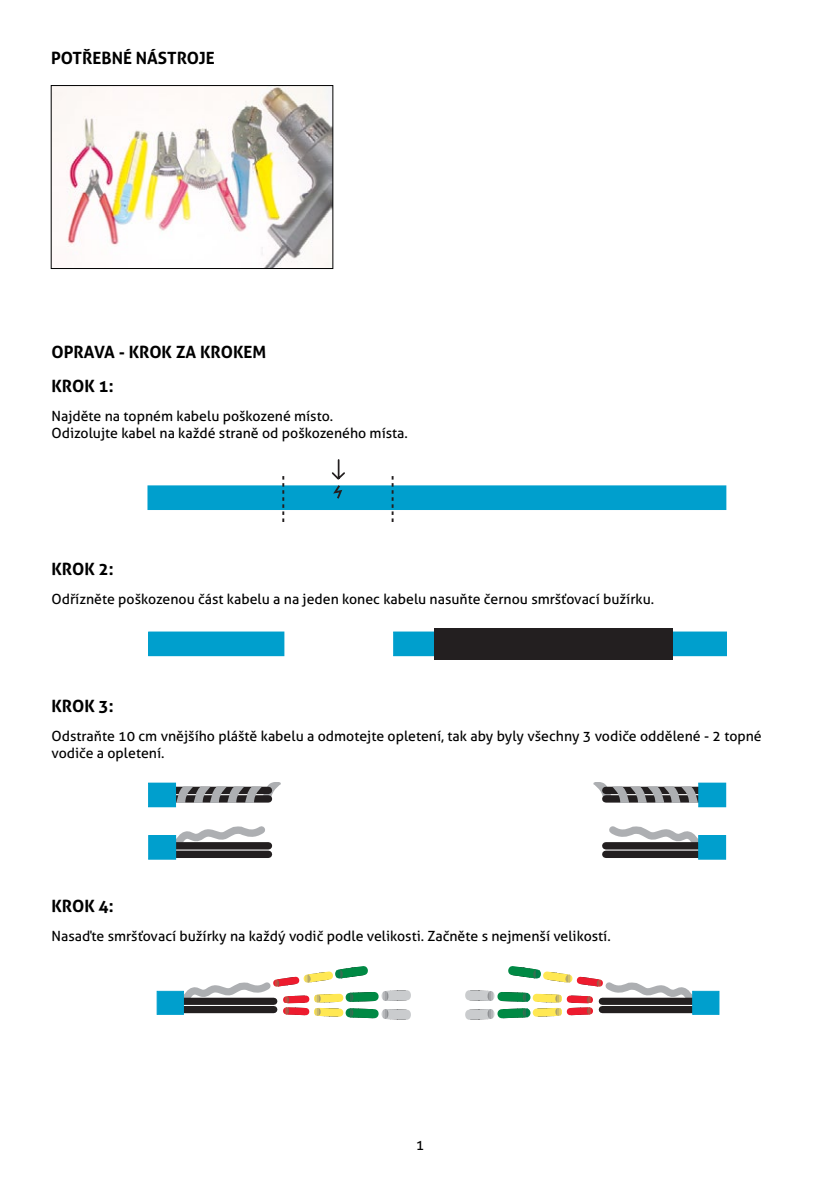
<style>
.page{position:relative;width:840px;height:1191px;background:#fff}
.page>*{position:absolute;margin:0;border:0;box-sizing:border-box;transform-origin:0 0}
.t1{font:300 condensed 19.2px "Futura";color:#231f20}
.t2{font:700 17px "Aller";color:#000}
.t3{font:700 condensed 15.8px "Futura";color:#231f20}
.t4{font:14.2px "Aller";color:#000}
.t5{font:14px/17px "Aller";color:#000}
.t6{font:700 condensed 13.2px "Futura";letter-spacing:-.01em;color:#000}
</style>
<div class="page">
<div style="left:148px;top:486px;width:577px;height:23px;background:#009fcd"></div>
<div style="left:148px;top:485px;width:577px;height:25px;border:1px solid #009fcd"></div>
<svg style="left:330px;top:459px;width:16px;height:40px"></svg>
<svg style="left:282px;top:476px;width:2px;height:46px"></svg>
<svg style="left:391px;top:476px;width:2px;height:46px"></svg>
<img style="left:51px;top:85px;width:282px;height:184px">
<div style="left:149px;top:632px;width:135px;height:23px;background:#009fcd"></div>
<div style="left:148px;top:632px;width:136px;height:24px;border:1px solid #009fcd"></div>
<div style="left:393px;top:632px;width:333px;height:23px;background:#009fcd"></div>
<div style="left:393px;top:631px;width:333px;height:25px;border:1px solid #009fcd"></div>
<div style="left:434px;top:628px;width:238px;height:31px;background:#231f20"></div>
<svg style="left:176px;top:826px;width:95px;height:27px"></svg>
<div style="left:171px;top:786px;width:97px;height:8px;background:#009fcd"></div>
<div style="left:171px;top:795px;width:97px;height:7px;background:#009fcd"></div>
<div style="left:148px;top:783px;width:27px;height:23px;background:#009fcd"></div>
<div style="left:148px;top:783px;width:27px;height:24px;border:1px solid #009fcd"></div>
<div style="left:168px;top:842px;width:100px;height:7px;background:#231f20"></div>
<div style="left:168px;top:850px;width:100px;height:8px;background:#231f20"></div>
<div style="left:148px;top:835px;width:27px;height:24px;background:#009fcd"></div>
<div style="left:148px;top:835px;width:28px;height:24px;border:1px solid #009fcd"></div>
<svg style="left:176px;top:782px;width:105px;height:21px"></svg>
<svg style="left:602px;top:826px;width:96px;height:27px"></svg>
<div style="left:605px;top:786px;width:98px;height:8px;background:#231f20"></div>
<div style="left:698px;top:783px;width:27px;height:23px;background:#009fcd"></div>
<div style="left:698px;top:783px;width:27px;height:24px;border:1px solid #009fcd"></div>
<div style="left:605px;top:842px;width:100px;height:7px;background:#231f20"></div>
<div style="left:605px;top:850px;width:100px;height:8px;background:#231f20"></div>
<div style="left:698px;top:835px;width:27px;height:24px;background:#009fcd"></div>
<div style="left:698px;top:835px;width:27px;height:24px;border:1px solid #009fcd"></div>
<svg style="left:593px;top:782px;width:104px;height:21px"></svg>
<div style="left:157px;top:991px;width:26px;height:23px;background:#009fcd;border:1px solid #009fcd"></div>
<svg style="left:175px;top:966px;width:236px;height:54px"></svg>
<div style="left:692px;top:991px;width:26px;height:23px;background:#009fcd;border:1px solid #009fcd"></div>
<svg style="left:465px;top:966px;width:235px;height:54px"></svg>
<p class="t2" style="left:51px;top:47px;width:165px">POTŘEBNÉ NÁSTROJE</p>
<p class="t6" style="left:52px;top:56px;width:84px">REQUIRED TOOLS</p>
<p class="t2" style="left:51px;top:342px;width:216px">OPRAVA - KROK ZA KROKEM</p>
<p class="t2" style="left:51px;top:375px;width:64px">KROK 1:</p>
<p class="t5" style="left:51px;top:407px;width:283px">Najděte na topném kabelu poškozené místo.</p>
<p class="t5" style="left:51px;top:424px;width:358px">Odizolujte kabel na každé straně od poškozeného místa.</p>
<p class="t3" style="left:145px;top:397px;width:44px">STEP 1:</p>
<p class="t1" style="left:145px;top:421px;width:217px">Locate fault point on the heating cable.</p>
<p class="t2" style="left:51px;top:559px;width:64px">KROK 2:</p>
<p class="t5" style="left:51px;top:590px;width:604px">Odřízněte poškozenou část kabelu a na jeden konec kabelu nasuňte černou smršťovací bužírku.</p>
<p class="t1" style="left:145px;top:592px;width:416px">Release the cable from the mesh about 30cm each side of the faulty point.</p>
<p class="t2" style="left:51px;top:696px;width:64px">KROK 3:</p>
<p class="t5" style="left:51px;top:728px;width:711px">Odstraňte 10 cm vnějšího pláště kabelu a odmotejte opletení, tak aby byly všechny 3 vodiče oddělené - 2 topné vodiče a opletení.</p>
<p class="t1" style="left:145px;top:729px;width:89px">shrinkable tube.</p>
<p class="t2" style="left:51px;top:896px;width:64px">KROK 4:</p>
<p class="t5" style="left:51px;top:928px;width:560px">Nasaďte smršťovací bužírky na každý vodič podle velikosti. Začněte s nejmenší velikostí.</p>
<p class="t4" style="left:415px;top:1136px;width:10px">1</p>
</div>
